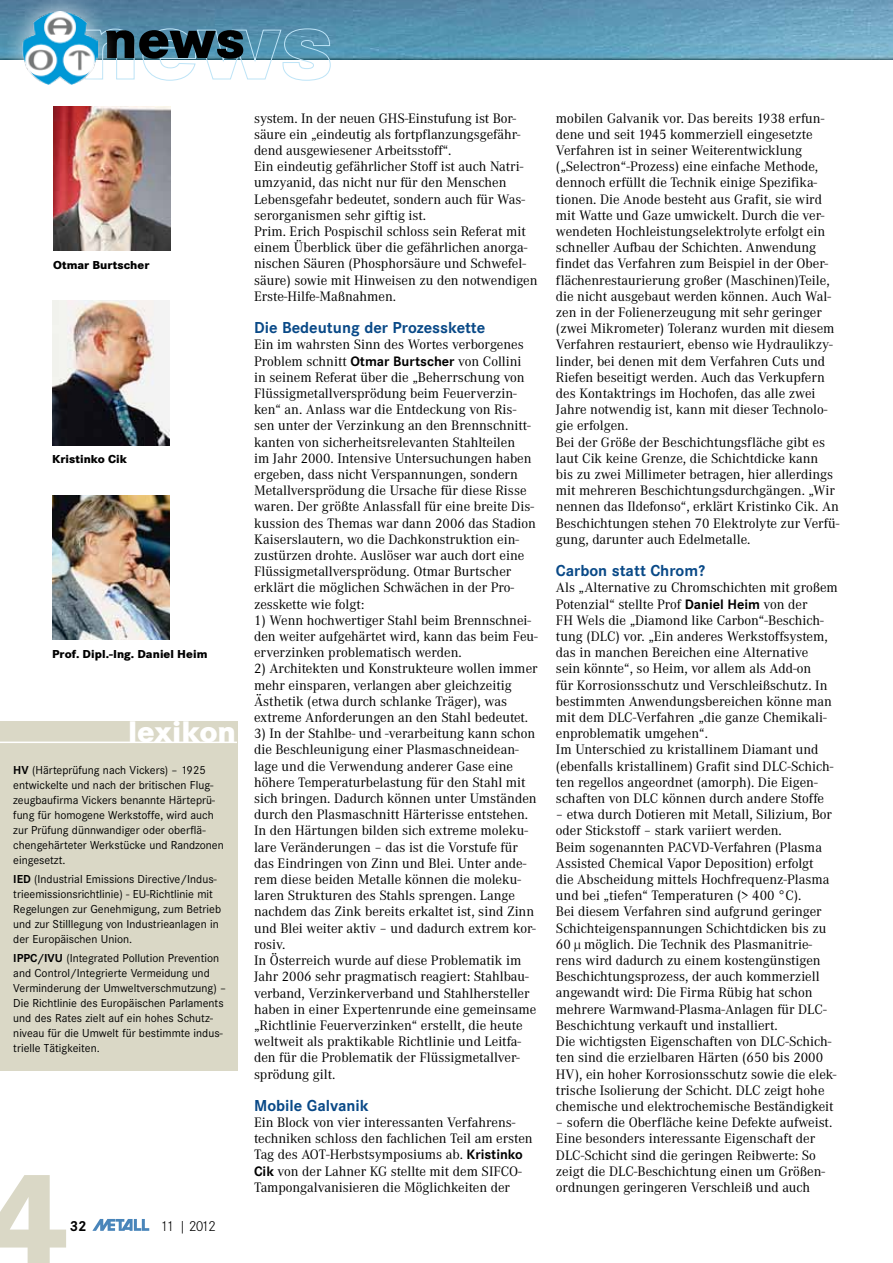
<style>
.page{position:relative;width:893px;height:1263px;background:#fff}
.page>*{position:absolute;margin:0;border:0;box-sizing:border-box;transform-origin:0 0}
.t1{font:700 expanded 138px "Corporate STOT";color:#dad8c6}
.t2{font:700 expanded 57.15px "Corporate STOT";color:#000}
.t3{font:700 expanded 30.9px "Corporate STOT";color:#fff}
.t4{font:700 16.5px "Corporate STOT";color:#094987}
.t5{font:300 15px "Corporate STOT";letter-spacing:-.105em;color:#000}
.t6{font:700 15px "Corporate STOT";color:#000}
.t7{font:14.25px/16.2px "Corporate ATOT";color:#000}
.t8{font:12px/15px "Corporate STOT";color:#000}
.t9{font:700 expanded 12px "Corporate STOT";letter-spacing:.005em;color:#000}
.s1{font-weight:700}
.s2{font-family:"Corporate STOT";font-weight:700}
</style>
<div class="page">
<img style="left:0;top:0;width:893px;height:60px">
<svg style="left:120px;top:29px;width:15px;height:50px"></svg>
<svg style="left:142px;top:28px;width:189px;height:53px"></svg>
<div style="left:1px;top:0;width:119px;height:106px;background:#fff;opacity:.7"></div>
<img style="left:23px;top:12px;width:74px;height:72px">
<svg style="left:92px;top:1219px;width:57px;height:12px"></svg>
<img style="left:53px;top:106px;width:117px;height:145px">
<img style="left:52px;top:301px;width:117px;height:144px">
<img style="left:52px;top:495px;width:117px;height:145px">
<div style="left:0;top:721px;width:237px;height:350px;background:#dad8c6"></div>
<hr style="left:0;top:741px;width:237px;height:2px;background:#fff">
<h2 class="t2" style="left:103px;top:5px;width:143px">news</h2>
<p class="t9" style="left:53px;top:258px;width:98px">Otmar Burtscher</p>
<p class="t9" style="left:52px;top:452px;width:76px">Kristinko Cik</p>
<p class="t9" style="left:52px;top:646px;width:157px">Prof. Dipl.-Ing. Daniel Heim</p>
<h3 class="t3" style="left:128px;top:713px;width:109px">lexikon</h3>
<p class="t8" style="left:13px;top:762px;width:212px"><span class="s1">HV</span> (Härteprüfung nach Vickers) – 1925 entwickelte und nach der britischen Flug&shy;zeugbaufirma Vickers benannte Härteprü&shy;fung für homogene Werkstoffe, wird auch zur Prüfung dünnwandiger oder oberflä&shy;chengehärteter Werkstücke und Randzonen eingesetzt.</p>
<p class="t8" style="left:13px;top:871px;width:209px"><span class="s1">IED</span> (Industrial Emissions Directive/Indus&shy;trieemissionsrichtlinie) - EU-Richtlinie mit Regelungen zur Genehmigung, zum Betrieb und zur Stilllegung von Industrieanlagen in der Europäischen Union.</p>
<p class="t8" style="left:13px;top:951px;width:214px"><span class="s1">IPPC/IVU</span> (Integrated Pollution Prevention and Control/Integrierte Vermeidung und Verminderung der Umweltverschmutzung) – Die Richtlinie des Europäischen Parlaments und des Rates zielt auf ein hohes Schutz&shy;niveau für die Umwelt für bestimmte indus&shy;trielle Tätigkeiten.</p>
<h1 class="t1" style="left:-16px;top:1137px;width:86px">4</h1>
<p class="t6" style="left:70px;top:1217px;width:19px">32</p>
<p class="t5" style="left:161px;top:1217px;width:57px">11 | 2012</p>
<p class="t7" style="left:254px;top:110px;width:285px">system. In der neuen GHS-Einstufung ist Bor&shy;säure ein „eindeutig als fortpflanzungsgefähr&shy;dend ausgewiesener Arbeitsstoff“.<br>Ein eindeutig gefährlicher Stoff ist auch Natri&shy;umzyanid, das nicht nur für den Menschen Lebensgefahr bedeutet, sondern auch für Was&shy;serorganismen sehr giftig ist.<br>Prim. Erich Pospischil schloss sein Referat mit einem Überblick über die gefährlichen anorga&shy;nischen Säuren (Phosphorsäure und Schwefel&shy;säure) sowie mit Hinweisen zu den notwendigen Erste-Hilfe-Maßnahmen.</p>
<p class="t4" style="left:254px;top:318px;width:233px">Die Bedeutung der Prozesskette</p>
<p class="t7" style="left:254px;top:337px;width:283px">Ein im wahrsten Sinn des Wortes verborgenes Problem schnitt <span class="s2">Otmar Burtscher</span> von Collini in seinem Referat über die „Beherrschung von Flüssigmetallversprödung beim Feuerverzin&shy;ken“ an. Anlass war die Entdeckung von Ris&shy;sen unter der Verzinkung an den Brennschnitt&shy;kanten von sicherheitsrelevanten Stahlteilen<br>im Jahr 2000. Intensive Untersuchungen haben ergeben, dass nicht Verspannungen, sondern Metallversprödung die Ursache für diese Risse waren. Der größte Anlassfall für eine breite Dis&shy;kussion des Themas war dann 2006 das Stadion Kaiserslautern, wo die Dachkonstruktion ein&shy;zustürzen drohte. Auslöser war auch dort eine Flüssigmetallversprödung. Otmar Burtscher erklärt die möglichen Schwächen in der Pro&shy;zesskette wie folgt:</p>
<p class="t7" style="left:254px;top:612px;width:285px">1) Wenn hochwertiger Stahl beim Brennschnei&shy;den weiter aufgehärtet wird, kann das beim Feu&shy;erverzinken problematisch werden.</p>
<p class="t7" style="left:254px;top:661px;width:285px">2) Architekten und Konstrukteure wollen immer mehr einsparen, verlangen aber gleichzeitig Ästhetik (etwa durch schlanke Träger), was extreme Anforderungen an den Stahl bedeutet.</p>
<p class="t7" style="left:254px;top:726px;width:284px">3) In der Stahlbe- und -verarbeitung kann schon die Beschleunigung einer Plasmaschneidean&shy;lage und die Verwendung anderer Gase eine höhere Temperaturbelastung für den Stahl mit sich bringen. Dadurch können unter Umständen durch den Plasmaschnitt Härterisse entstehen.<br>In den Härtungen bilden sich extreme moleku&shy;lare Veränderungen – das ist die Vorstufe für das Eindringen von Zinn und Blei. Unter ande&shy;rem diese beiden Metalle können die moleku&shy;laren Strukturen des Stahls sprengen. Lange nachdem das Zink bereits erkaltet ist, sind Zinn und Blei weiter aktiv – und dadurch extrem kor&shy;rosiv.<br>In Österreich wurde auf diese Problematik im Jahr 2006 sehr pragmatisch reagiert: Stahlbau&shy;verband, Verzinkerverband und Stahlhersteller haben in einer Expertenrunde eine gemeinsame „Richtlinie Feuerverzinken“ erstellt, die heute weltweit als praktikable Richtlinie und Leitfa&shy;den für die Problematik der Flüssigmetallver&shy;sprödung gilt.</p>
<p class="t4" style="left:254px;top:1096px;width:116px">Mobile Galvanik</p>
<p class="t7" style="left:254px;top:1114px;width:280px">Ein Block von vier interessanten Verfahrens&shy;techniken schloss den fachlichen Teil am ersten Tag des AOT-Herbstsymposiums ab. <span class="s2">Kristinko Cik</span> von der Lahner KG stellte mit dem SIFCO-Tampongalvanisieren die Möglichkeiten der</p>
<p class="t7" style="left:556px;top:110px;width:285px">mobilen Galvanik vor. Das bereits 1938 erfun&shy;dene und seit 1945 kommerziell eingesetzte Verfahren ist in seiner Weiterentwicklung („Selectron“-Prozess) eine einfache Methode, dennoch erfüllt die Technik einige Spezifika&shy;tionen. Die Anode besteht aus Grafit, sie wird mit Watte und Gaze umwickelt. Durch die ver&shy;wendeten Hochleistungselektrolyte erfolgt ein schneller Aufbau der Schichten. Anwendung findet das Verfahren zum Beispiel in der Ober&shy;flächenrestaurierung großer (Maschinen)Teile, die nicht ausgebaut werden können. Auch Wal&shy;zen in der Folienerzeugung mit sehr geringer (zwei Mikrometer) Toleranz wurden mit diesem Verfahren restauriert, ebenso wie Hydraulikzy&shy;linder, bei denen mit dem Verfahren Cuts und Riefen beseitigt werden. Auch das Verkupfern des Kontaktrings im Hochofen, das alle zwei Jahre notwendig ist, kann mit dieser Technolo&shy;gie erfolgen.<br>Bei der Größe der Beschichtungsfläche gibt es laut Cik keine Grenze, die Schichtdicke kann<br>bis zu zwei Millimeter betragen, hier allerdings mit mehreren Beschichtungsdurchgängen. „Wir nennen das Ildefonso“, erklärt Kristinko Cik. An Beschichtungen stehen 70 Elektrolyte zur Verfü&shy;gung, darunter auch Edelmetalle.</p>
<p class="t4" style="left:556px;top:561px;width:151px">Carbon statt Chrom?</p>
<p class="t7" style="left:556px;top:580px;width:284px">Als „Alternative zu Chromschichten mit großem Potenzial“ stellte Prof <span class="s2">Daniel Heim</span> von der<br>FH Wels die „Diamond like Carbon“-Beschich&shy;tung (DLC) vor. „Ein anderes Werkstoffsystem, das in manchen Bereichen eine Alternative<br>sein könnte“, so Heim, vor allem als Add-on<br>für Korrosionsschutz und Verschleißschutz. In bestimmten Anwendungsbereichen könne man mit dem DLC-Verfahren „die ganze Chemikali&shy;enproblematik umgehen“.<br>Im Unterschied zu kristallinem Diamant und (ebenfalls kristallinem) Grafit sind DLC-Schich&shy;ten regellos angeordnet (amorph). Die Eigen&shy;schaften von DLC können durch andere Stoffe</p>
<p class="t7" style="left:556px;top:806px;width:282px">– etwa durch Dotieren mit Metall, Silizium, Bor oder Stickstoff – stark variiert werden.<br>Beim sogenannten PACVD-Verfahren (Plasma Assisted Chemical Vapor Deposition) erfolgt<br>die Abscheidung mittels Hochfrequenz-Plasma und bei „tiefen“ Temperaturen (&gt; 400 °C).<br>Bei diesem Verfahren sind aufgrund geringer Schichteigenspannungen Schichtdicken bis zu 60 µ möglich. Die Technik des Plasmanitrie&shy;rens wird dadurch zu einem kostengünstigen Beschichtungsprozess, der auch kommerziell angewandt wird: Die Firma Rübig hat schon mehrere Warmwand-Plasma-Anlagen für DLC-Beschichtung verkauft und installiert.<br>Die wichtigsten Eigenschaften von DLC-Schich&shy;ten sind die erzielbaren Härten (650 bis 2000<br>HV), ein hoher Korrosionsschutz sowie die elek&shy;trische Isolierung der Schicht. DLC zeigt hohe chemische und elektrochemische Beständigkeit</p>
<p class="t7" style="left:556px;top:1114px;width:278px">– sofern die Oberfläche keine Defekte aufweist.<br>Eine besonders interessante Eigenschaft der DLC-Schicht sind die geringen Reibwerte: So zeigt die DLC-Beschichtung einen um Größen&shy;ordnungen geringeren Verschleiß und auch</p>
</div>
